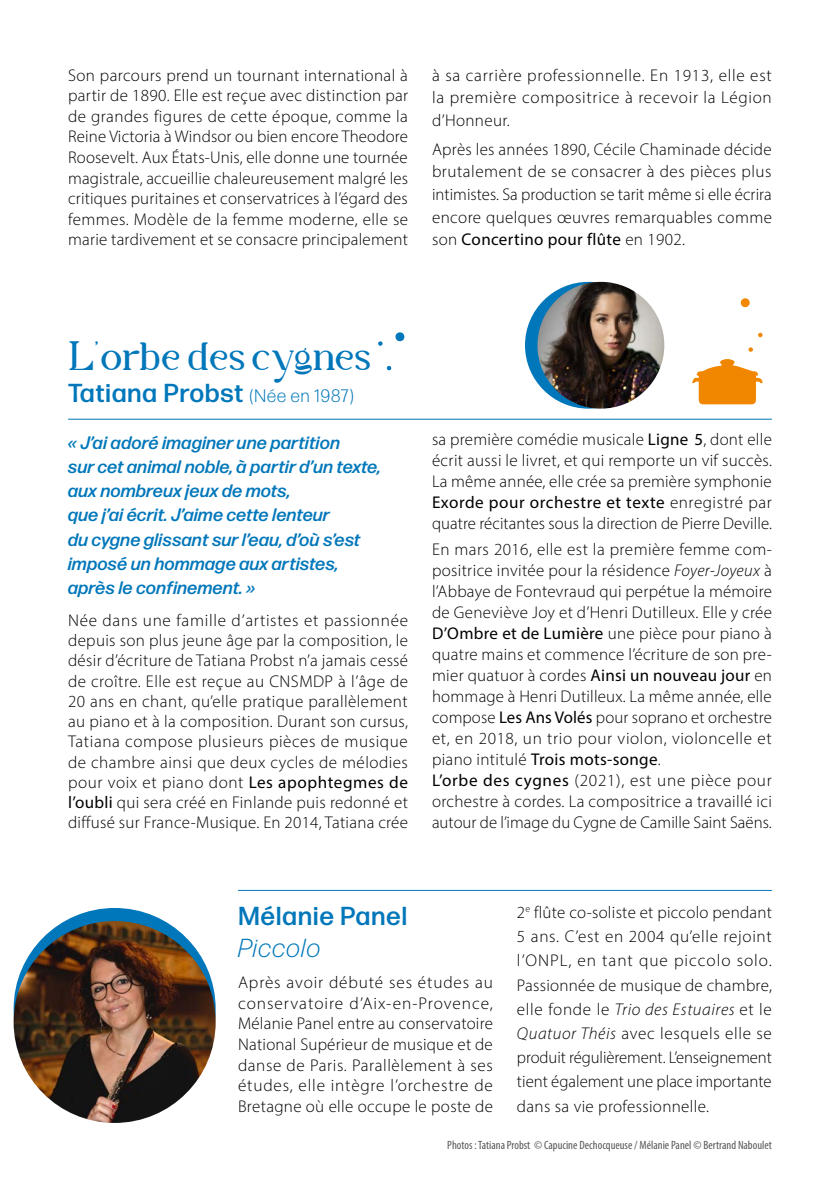
<style>
.page{position:relative;width:840px;height:1191px;background:#fff}
.page>*{position:absolute;margin:0;border:0;box-sizing:border-box;transform-origin:0 0}
.t1{font:30px "Yustika";letter-spacing:.02em;color:#0077ba}
.t2{font:500 26px "Forma DJR Micro";letter-spacing:.02em;color:#0077ba}
.t3{font:italic 300 26px "Forma DJR Micro";letter-spacing:.02em;color:#0077ba}
.t4{font:italic 500 18px/24.2px "Forma DJR Micro";color:#0077ba}
.t5{font:300 17px/21px "Myriad Pro";letter-spacing:.02em;color:#000;text-align:justify}
.t6{font:condensed 12px "Myriad Pro";color:#575756}
.s1{font-weight:400}
.s2{font-weight:300;font-size:18px}
.s3{font-style:italic}
</style>
<div class="page">
<hr style="left:68px;top:419px;width:703px;height:1px;background:#0077ba">
<svg style="left:395px;top:332px;width:10px;height:10px"></svg>
<svg style="left:386px;top:365px;width:5px;height:6px"></svg>
<svg style="left:378px;top:341px;width:4px;height:5px"></svg>
<svg style="left:740px;top:298px;width:9px;height:10px"></svg>
<svg style="left:748px;top:347px;width:4px;height:5px"></svg>
<svg style="left:758px;top:332px;width:4px;height:5px"></svg>
<svg style="left:692px;top:359px;width:70px;height:45px"></svg>
<div style="left:524px;top:282px;width:127px;height:126px;background:#0077ba;border-radius:50%"></div>
<img style="left:537px;top:282px;width:127px;height:126px;border-radius:63px">
<div style="left:14px;top:908px;width:201px;height:201px;background:#0077ba;border-radius:50%"></div>
<img style="left:14px;top:921px;width:201px;height:202px;border-radius:101px">
<hr style="left:238px;top:890px;width:533px;height:1px;background:#0077ba">
<p class="t5" style="left:68px;top:65px;width:341px">Son parcours prend un tournant international à partir de 1890. Elle est reçue avec distinction par de grandes figures de cette époque, comme la Reine Victoria à Windsor ou bien encore Theodore Roosevelt. Aux États-Unis, elle donne une tournée magistrale, accueillie chaleureusement malgré les critiques puritaines et conservatrices à l’égard des femmes. Modèle de la femme moderne, elle se marie tardivement et se consacre principalement</p>
<p class="t5" style="left:432px;top:64px;width:341px;line-height:22.6px">à sa carrière professionnelle. En 1913, elle est la première compositrice à recevoir la Légion d’Honneur.</p>
<p class="t5" style="left:432px;top:137px;width:341px;line-height:22.6px">Après les années 1890, Cécile Chaminade décide brutalement de se consacrer à des pièces plus intimistes. Sa production se tarit même si elle écrira encore quelques œuvres remarquables comme son <span class="s1">Concertino pour flûte</span> en 1902.</p>
<h1 class="t1" style="left:68px;top:335px;width:302px">L’orbe des cygnes</h1>
<h2 class="t2" style="left:68px;top:376px;width:287px">Tatiana Probst <span class="s2">(Née en 1987)</span></h2>
<p class="t4" style="left:68px;top:430px;width:314px">« J’ai adoré imaginer une partition<br>sur cet animal noble, à partir d’un texte, aux nombreux jeux de mots,<br>que j’ai écrit. J’aime cette lenteur<br>du cygne glissant sur l’eau, d’où s’est imposé un hommage aux artistes, après le confinement. »</p>
<p class="t5" style="left:68px;top:610px;width:341px;line-height:20.2px">Née dans une famille d’artistes et passionnée depuis son plus jeune âge par la composition, le désir d’écriture de Tatiana Probst n’a jamais cessé de croître. Elle est reçue au CNSMDP à l’âge de 20 ans en chant, qu’elle pratique parallèlement au piano et à la composition. Durant son cursus, Tatiana compose plusieurs pièces de musique de chambre ainsi que deux cycles de mélodies pour voix et piano dont <span class="s1">Les apophtegmes de l’oubli</span> qui sera créé en Finlande puis redonné et diffusé sur France-Musique. En 2014, Tatiana crée</p>
<p class="t5" style="left:432px;top:428px;width:341px">sa première comédie musicale <span class="s1">Ligne 5</span>, dont elle écrit aussi le livret, et qui remporte un vif succès.<br>La même année, elle crée sa première symphonie <span class="s1">Exorde pour orchestre et texte</span> enregistré par quatre récitantes sous la direction de Pierre Deville.</p>
<p class="t5" style="left:432px;top:539px;width:341px;text-align:left">En mars 2016, elle est la première femme com&shy;positrice invitée pour la résidence <span class="s3">Foyer-Joyeux</span> à l’Abbaye de Fontevraud qui perpétue la mémoire de Geneviève Joy et d’Henri Dutilleux. Elle y crée <span class="s1">D’Ombre et de Lumière</span> une pièce pour piano à quatre mains et commence l’écriture de son pre&shy;mier quatuor à cordes <span class="s1">Ainsi un nouveau jour</span> en hommage à Henri Dutilleux. La même année, elle compose <span class="s1">Les Ans Volés</span> pour soprano et orchestre et, en 2018, un trio pour violon, violoncelle et piano intitulé <span class="s1">Trois mots-songe</span>.<br><span class="s1">L’orbe des cygnes</span> (2021), est une pièce pour orchestre à cordes. La compositrice a travaillé ici autour de l’image du Cygne de Camille Saint Saëns.</p>
<h2 class="t2" style="left:238px;top:899px;width:171px">Mélanie Panel</h2>
<h2 class="t3" style="left:238px;top:931px;width:84px">Piccolo</h2>
<p class="t5" style="left:238px;top:972px;width:256px">Après avoir débuté ses études au conservatoire d’Aix-en-Provence, Mélanie Panel entre au conservatoire National Supérieur de musique et de danse de Paris. Parallèlement à ses études, elle intègre l’orchestre de Bretagne où elle occupe le poste de</p>
<p class="t5" style="left:516px;top:900px;width:256px;line-height:24.2px">2<sup>e</sup> flûte co-soliste et piccolo pendant 5 ans. C’est en 2004 qu’elle rejoint l’ONPL, en tant que piccolo solo.<br>Passionnée de musique de chambre, elle fonde le <span class="s3">Trio des Estuaires</span> et le <span class="s3">Quatuor Théis</span> avec lesquels elle se produit régulièrement. L’enseignement tient également une place importante dans sa vie professionnelle.</p>
<p class="t6" style="left:447px;top:1137px;width:326px">Photos : Tatiana Probst © Capucine Dechocqueuse / Mélanie Panel © Bertrand Naboulet</p>
</div>
